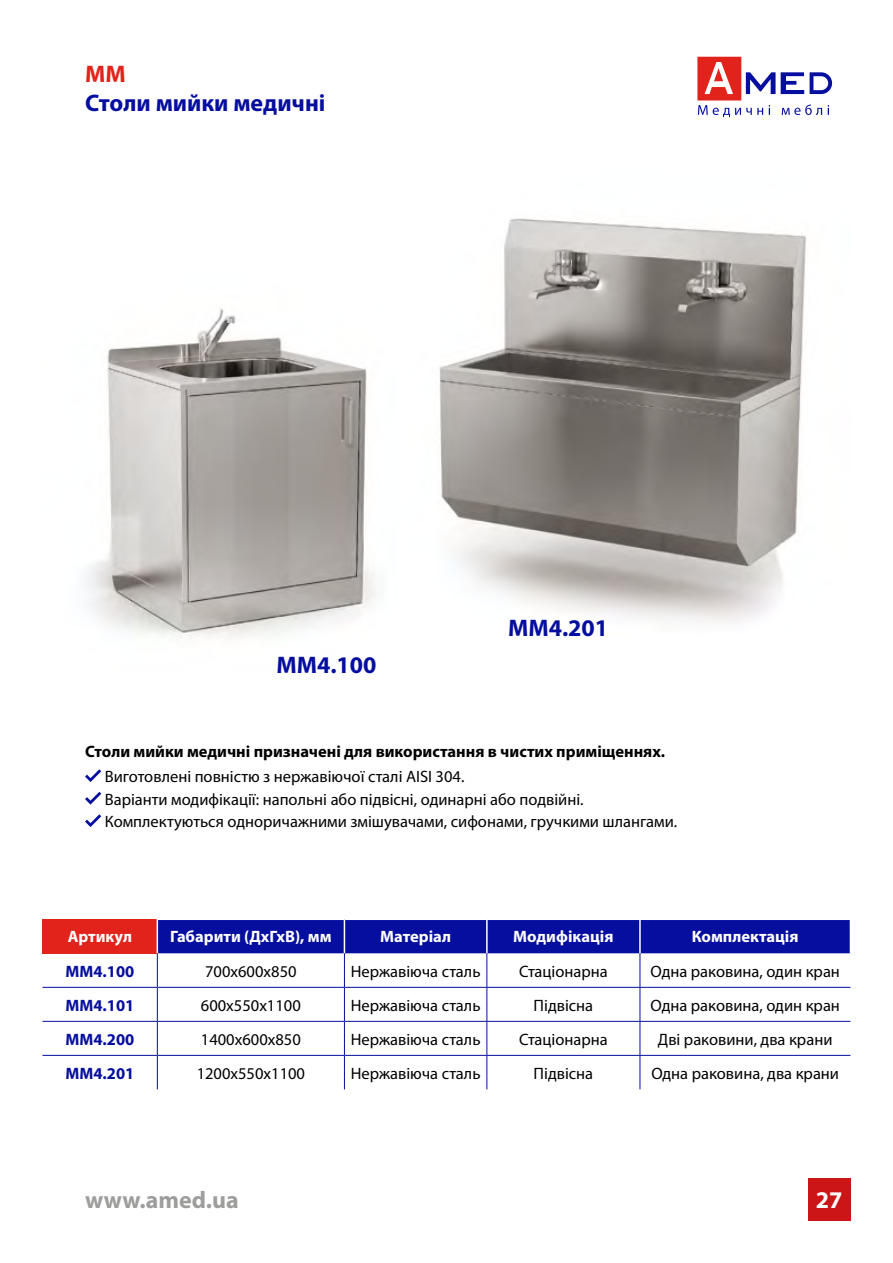
<style>
.page{position:relative;width:893px;height:1263px;background:#fff}
.page>*{position:absolute;margin:0;border:0;box-sizing:border-box;transform-origin:0 0}
.t1{font:700 24px "Myriad Pro";color:#060e9f}
.t2{font:700 24px "Myriad Pro";color:#9d9d9c}
.t3{font:700 24px "Myriad Pro";color:#fff}
.t4{font:700 24px "Myriad Pro";color:#e2231b}
.t5{font:16.5px/22.5px "Myriad Pro";color:#000}
.t6{font:700 16.5px "Myriad Pro";color:#000}
.t7{font:700 16.5px "Myriad Pro";color:#fff}
.t8{font:700 16.5px "Myriad Pro";color:#060e9f}
</style>
<div class="page">
<svg style="left:781px;top:72px;width:23px;height:22px"></svg>
<svg style="left:810px;top:72px;width:22px;height:22px"></svg>
<svg style="left:697px;top:57px;width:78px;height:60px"></svg>
<svg style="left:782px;top:104px;width:47px;height:11px"></svg>
<div style="left:808px;top:1178px;width:42px;height:42px;background:#cb1517"></div>
<div style="left:43px;top:919px;width:114px;height:34px;background:#e2231b"></div>
<div style="left:158px;top:920px;width:692px;height:33px;background:#060e9f"></div>
<hr style="left:344px;top:920px;width:1px;height:33px;background:#fff">
<hr style="left:486px;top:920px;width:2px;height:33px;background:#fff">
<hr style="left:639px;top:920px;width:2px;height:33px;background:#fff">
<hr style="left:157px;top:953px;width:1px;height:34px;background:#060e9f">
<hr style="left:344px;top:953px;width:1px;height:34px;background:#060e9f">
<hr style="left:486px;top:953px;width:1px;height:34px;background:#060e9f">
<hr style="left:640px;top:953px;width:1px;height:34px;background:#060e9f">
<hr style="left:43px;top:987px;width:114px;height:1px;background:#060e9f">
<hr style="left:157px;top:987px;width:187px;height:1px;background:#060e9f">
<hr style="left:157px;top:988px;width:1px;height:33px;background:#060e9f">
<hr style="left:344px;top:987px;width:143px;height:1px;background:#060e9f">
<hr style="left:344px;top:988px;width:1px;height:33px;background:#060e9f">
<hr style="left:487px;top:987px;width:153px;height:1px;background:#060e9f">
<hr style="left:486px;top:988px;width:1px;height:33px;background:#060e9f">
<hr style="left:640px;top:987px;width:210px;height:1px;background:#060e9f">
<hr style="left:640px;top:988px;width:1px;height:33px;background:#060e9f">
<hr style="left:43px;top:1021px;width:114px;height:1px;background:#060e9f">
<hr style="left:157px;top:1021px;width:187px;height:1px;background:#060e9f">
<hr style="left:157px;top:1022px;width:1px;height:33px;background:#060e9f">
<hr style="left:344px;top:1021px;width:143px;height:1px;background:#060e9f">
<hr style="left:344px;top:1022px;width:1px;height:33px;background:#060e9f">
<hr style="left:487px;top:1021px;width:153px;height:1px;background:#060e9f">
<hr style="left:486px;top:1022px;width:1px;height:33px;background:#060e9f">
<hr style="left:640px;top:1021px;width:210px;height:1px;background:#060e9f">
<hr style="left:640px;top:1022px;width:1px;height:33px;background:#060e9f">
<hr style="left:43px;top:1055px;width:114px;height:1px;background:#060e9f">
<hr style="left:157px;top:1055px;width:187px;height:1px;background:#060e9f">
<hr style="left:157px;top:1056px;width:1px;height:33px;background:#060e9f">
<hr style="left:344px;top:1055px;width:143px;height:1px;background:#060e9f">
<hr style="left:344px;top:1056px;width:1px;height:33px;background:#060e9f">
<hr style="left:487px;top:1055px;width:153px;height:1px;background:#060e9f">
<hr style="left:486px;top:1056px;width:1px;height:33px;background:#060e9f">
<hr style="left:640px;top:1055px;width:210px;height:1px;background:#060e9f">
<hr style="left:640px;top:1056px;width:1px;height:33px;background:#060e9f">
<svg style="left:85px;top:769px;width:16px;height:13px"></svg>
<svg style="left:85px;top:792px;width:16px;height:12px"></svg>
<svg style="left:85px;top:814px;width:16px;height:13px"></svg>
<img style="left:84px;top:308px;width:292px;height:329px">
<img style="left:439px;top:218px;width:367px;height:404px">
<h1 class="t4" style="left:85px;top:58px;width:42px">ММ</h1>
<h1 class="t1" style="left:85px;top:87px;width:242px">Столи мийки медичні</h1>
<h1 class="t1" style="left:276px;top:649px;width:102px">ММ4.100</h1>
<h1 class="t1" style="left:508px;top:612px;width:102px">ММ4.201</h1>
<p class="t6" style="left:85px;top:740px;width:582px">Столи мийки медичні призначені для використання в чистих приміщеннях.</p>
<p class="t5" style="left:105px;top:765px;width:574px">Виготовлені повністю з нержавіючої сталі AISI 304.<br>Варіанти модифікації: напольні або підвісні, одинарні або подвійні.<br>Комплектуються одноричажними змішувачами, сифонами, гручкими шлангами.</p>
<p class="t7" style="left:68px;top:926px;width:66px">Артикул</p>
<p class="t7" style="left:170px;top:926px;width:163px">Габарити (ДхГхВ), мм</p>
<p class="t7" style="left:380px;top:926px;width:72px">Матеріал</p>
<p class="t7" style="left:513px;top:926px;width:102px">Модифікація</p>
<p class="t7" style="left:692px;top:926px;width:108px">Комплектація</p>
<p class="t8" style="left:66px;top:960px;width:70px">ММ4.100</p>
<p class="t5" style="left:205px;top:959px;width:93px">700х600х850</p>
<p class="t5" style="left:351px;top:959px;width:131px">Нержавіюча сталь</p>
<p class="t5" style="left:519px;top:959px;width:90px">Стаціонарна</p>
<p class="t5" style="left:650px;top:959px;width:191px">Одна раковина, один кран</p>
<p class="t8" style="left:66px;top:994px;width:70px">ММ4.101</p>
<p class="t5" style="left:201px;top:993px;width:101px">600х550х1100</p>
<p class="t5" style="left:351px;top:993px;width:131px">Нержавіюча сталь</p>
<p class="t5" style="left:534px;top:993px;width:61px">Підвісна</p>
<p class="t5" style="left:650px;top:993px;width:191px">Одна раковина, один кран</p>
<p class="t8" style="left:66px;top:1028px;width:70px">ММ4.200</p>
<p class="t5" style="left:201px;top:1027px;width:101px">1400х600х850</p>
<p class="t5" style="left:351px;top:1027px;width:131px">Нержавіюча сталь</p>
<p class="t5" style="left:519px;top:1027px;width:90px">Стаціонарна</p>
<p class="t5" style="left:658px;top:1027px;width:176px">Дві раковини, два крани</p>
<p class="t8" style="left:66px;top:1062px;width:70px">ММ4.201</p>
<p class="t5" style="left:197px;top:1061px;width:110px">1200х550х1100</p>
<p class="t5" style="left:351px;top:1061px;width:131px">Нержавіюча сталь</p>
<p class="t5" style="left:534px;top:1061px;width:61px">Підвісна</p>
<p class="t5" style="left:651px;top:1061px;width:189px">Одна раковина, два крани</p>
<h1 class="t2" style="left:85px;top:1184px;width:155px">www.amed.ua</h1>
<h1 class="t3" style="left:816px;top:1184px;width:28px">27</h1>
</div>
